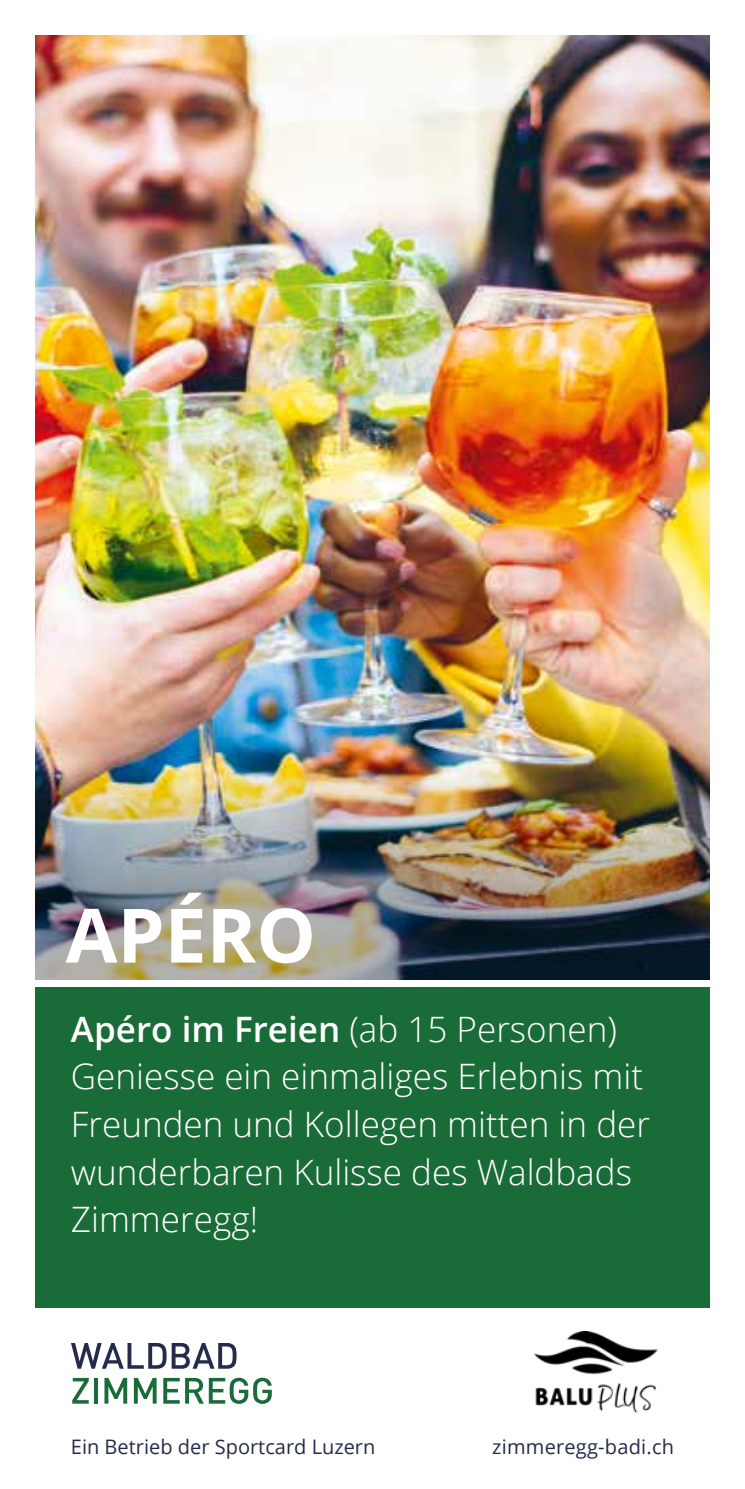
<style>
.page{position:relative;width:745px;height:1489px;background:#fff}
.page>*{position:absolute;margin:0;border:0;box-sizing:border-box;transform-origin:0 0}
.t1{font:700 75px "Open Sans";color:#fff}
.t2{font:300 35px/47.5px "Open Sans";color:#fff}
.t3{font:20px "Open Sans";color:#252b4a}
.s1{font-weight:600}
</style>
<div class="page">
<div style="left:35px;top:986px;width:674px;height:321px;background:#196b38"></div>
<img style="left:35px;top:35px;width:674px;height:703px">
<img style="left:35px;top:738px;width:674px;height:241px">
<svg style="left:71px;top:1343px;width:165px;height:25px"></svg>
<svg style="left:72px;top:1377px;width:17px;height:26px"></svg>
<hr style="left:94px;top:1377px;width:4px;height:26px;background:#196b38">
<svg style="left:104px;top:1377px;width:23px;height:26px"></svg>
<svg style="left:134px;top:1377px;width:22px;height:26px"></svg>
<svg style="left:163px;top:1377px;width:108px;height:26px"></svg>
<img style="left:534px;top:1331px;width:124px;height:81px">
<h1 class="t1" style="left:66px;top:882px;width:252px">APÉRO</h1>
<p class="t2" style="left:71px;top:1004px;width:580px"><span class="s1">Apéro im Freien</span> (ab 15 Personen)<br>Geniesse ein einmaliges Erlebnis mit<br>Freunden und Kollegen mitten in der wunderbaren Kulisse des Waldbads<br>Zimmeregg!</p>
<p class="t3" style="left:71px;top:1432px;width:306px">Ein Betrieb der Sportcard Luzern</p>
<p class="t3" style="left:492px;top:1432px;width:183px">zimmeregg-badi.ch</p>
</div>
